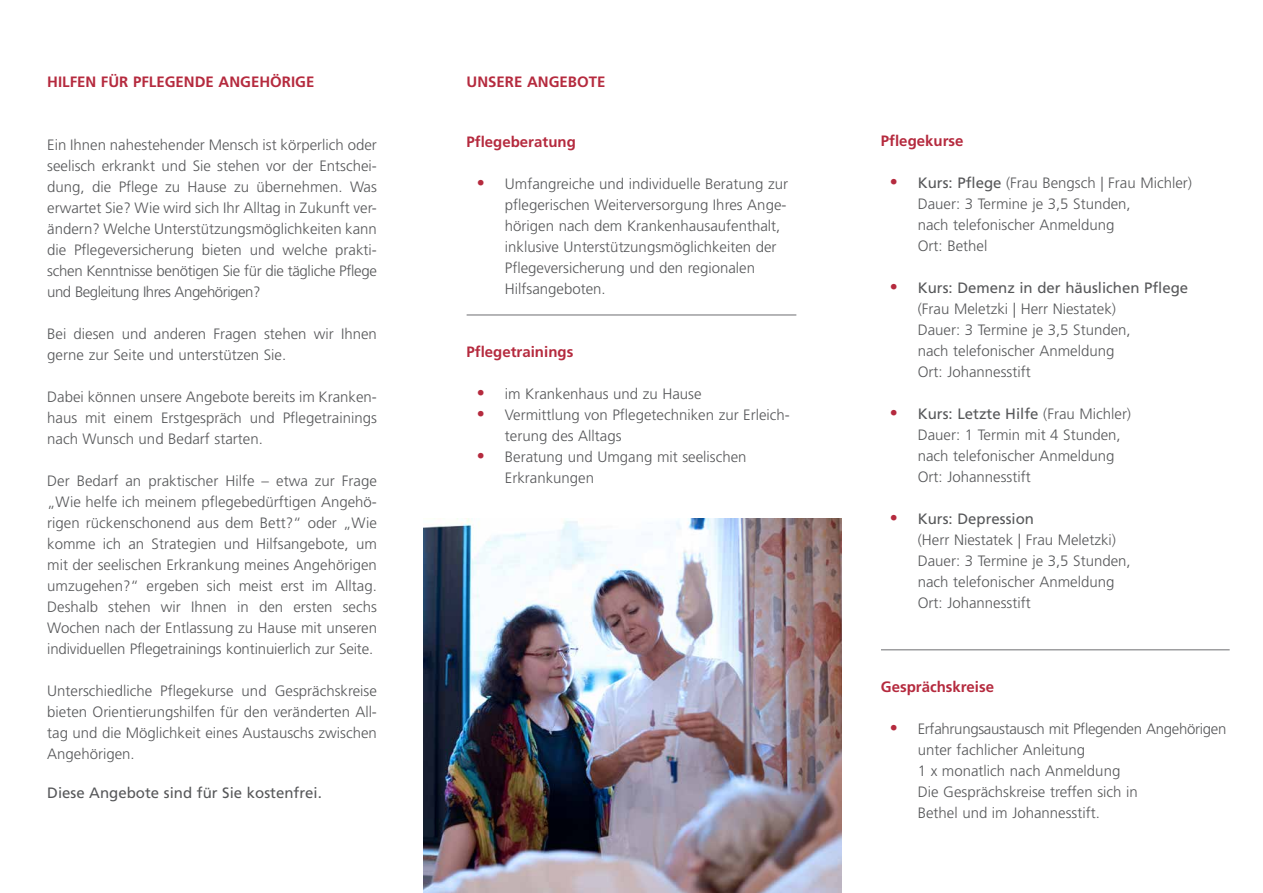
<style>
.page{position:relative;width:1263px;height:893px;background:#fff}
.page>*{position:absolute;margin:0;border:0;box-sizing:border-box;transform-origin:0 0}
.t1{font:300 15px/21px "Frutiger LT Std";color:#57585a}
.t2{font:700 15px "Frutiger LT Std";color:#b52a3e}
.t3{font:15px/21px "Frutiger LT Std";color:#57585a}
.t4{font:300 15px/21px "Frutiger LT Std";letter-spacing:-.02em;color:#57585a}
.s1{font-family:"Formata BQ";font-weight:700;font-size:18px;color:#b52a3e}
.s2{font-weight:400}
.s3{font-weight:300}
</style>
<div class="page">
<hr style="left:467px;top:315px;width:329px;height:1px;background:#6c6d70">
<img style="left:424px;top:519px;width:418px;height:374px">
<hr style="left:881px;top:649px;width:349px;height:1px;background:#6c6d70">
<p class="t2" style="left:47px;top:73px;width:269px">HILFEN FÜR PFLEGENDE ANGEHÖRIGE</p>
<p class="t1" style="left:47px;top:134px;width:331px;text-align:justify">Ein Ihnen nahestehender Mensch ist körperlich oder seelisch erkrankt und Sie stehen vor der Entschei&shy;dung, die Pflege zu Hause zu übernehmen. Was erwartet Sie? Wie wird sich Ihr Alltag in Zukunft ver&shy;ändern? Welche Unterstützungsmöglichkeiten kann die Pflegeversicherung bieten und welche prakti&shy;schen Kenntnisse benötigen Sie für die tägliche Pflege und Begleitung Ihres Angehörigen?</p>
<p class="t1" style="left:47px;top:323px;width:331px">Bei diesen und anderen Fragen stehen wir Ihnen gerne zur Seite und unterstützen Sie.</p>
<p class="t1" style="left:47px;top:386px;width:331px;text-align:justify">Dabei können unsere Angebote bereits im Kranken&shy;haus mit einem Erstgespräch und Pflegetrainings nach Wunsch und Bedarf starten.</p>
<p class="t1" style="left:47px;top:470px;width:331px;text-align:justify">Der Bedarf an praktischer Hilfe – etwa zur Frage „Wie helfe ich meinem pflegebedürftigen Angehö&shy;rigen rückenschonend aus dem Bett?“ oder „Wie komme ich an Strategien und Hilfsangebote, um mit der seelischen Erkrankung meines Angehörigen umzugehen?“ ergeben sich meist erst im Alltag.<br>Deshalb stehen wir Ihnen in den ersten sechs Wochen nach der Entlassung zu Hause mit unseren individuellen Pflegetrainings kontinuierlich zur Seite.</p>
<p class="t1" style="left:47px;top:680px;width:331px;text-align:justify">Unterschiedliche Pflegekurse und Gesprächskreise bieten Orientierungshilfen für den veränderten All&shy;tag und die Möglichkeit eines Austauschs zwischen Angehörigen.</p>
<p class="t3" style="left:47px;top:782px;width:276px">Diese Angebote sind für Sie kostenfrei.</p>
<p class="t2" style="left:467px;top:73px;width:140px">UNSERE ANGEBOTE</p>
<p class="t2" style="left:467px;top:133px;width:111px">Pflegeberatung</p>
<p class="t1" style="left:505px;top:174px;width:285px;text-indent:-27px"><span class="s1">•</span> Umfangreiche und individuelle Beratung zur pflegerischen Weiterversorgung Ihres Ange&shy;hörigen nach dem Krankenhausaufenthalt, inklusive Unterstützungsmöglichkeiten der Pflegeversicherung und den regionalen Hilfsangeboten.</p>
<p class="t2" style="left:467px;top:343px;width:108px">Pflegetrainings</p>
<p class="t1" style="left:478px;top:384px;width:225px"><span class="s1">•</span> im Krankenhaus und zu Hause</p>
<p class="t1" style="left:505px;top:405px;width:286px;text-indent:-27px"><span class="s1">•</span> Vermittlung von Pflegetechniken zur Erleich&shy;terung des Alltags</p>
<p class="t1" style="left:505px;top:447px;width:243px;text-indent:-27px"><span class="s1">•</span> Beratung und Umgang mit seelischen<br>Erkrankungen</p>
<p class="t2" style="left:881px;top:132px;width:84px">Pflegekurse</p>
<p class="t1" style="left:918px;top:173px;width:276px;text-indent:-27px"><span class="s1">•</span> <span class="s2">Kurs: Pflege</span> (Frau Bengsch | Frau Michler)<br>Dauer: 3 Termine je 3,5 Stunden,<br>nach telefonischer Anmeldung<br>Ort: Bethel</p>
<p class="t3" style="left:918px;top:278px;width:272px;text-indent:-27px"><span class="s1">•</span> Kurs: Demenz in der häuslichen Pflege <span class="s3">(Frau Meletzki | Herr Niestatek)</span></p>
<p class="t1" style="left:918px;top:320px;width:214px">Dauer: 3 Termine je 3,5 Stunden,</p>
<p class="t1" style="left:918px;top:341px;width:198px">nach telefonischer Anmeldung<br>Ort: Johannesstift</p>
<p class="t1" style="left:918px;top:404px;width:215px;text-indent:-27px"><span class="s1">•</span> <span class="s2">Kurs: Letzte Hilfe</span> (Frau Michler)<br>Dauer: 1 Termin mit 4 Stunden, nach telefonischer Anmeldung<br>Ort: Johannesstift</p>
<p class="t1" style="left:918px;top:509px;width:200px;text-indent:-27px"><span class="s1">•</span> <span class="s2">Kurs: Depression<br></span>(Herr Niestatek | Frau Meletzki)</p>
<p class="t1" style="left:918px;top:551px;width:214px">Dauer: 3 Termine je 3,5 Stunden,</p>
<p class="t1" style="left:918px;top:572px;width:198px">nach telefonischer Anmeldung<br>Ort: Johannesstift</p>
<p class="t2" style="left:881px;top:678px;width:115px">Gesprächskreise</p>
<p class="t4" style="left:918px;top:719px;width:310px;text-indent:-27px"><span class="s1">•</span> Erfahrungsaustausch mit Pflegenden Angehörigen unter fachlicher Anleitung</p>
<p class="t1" style="left:918px;top:761px;width:204px">1 x monatlich nach Anmeldung</p>
<p class="t1" style="left:918px;top:782px;width:222px">Die Gesprächskreise treffen sich in<br>Bethel und im Johannesstift.</p>
</div>
